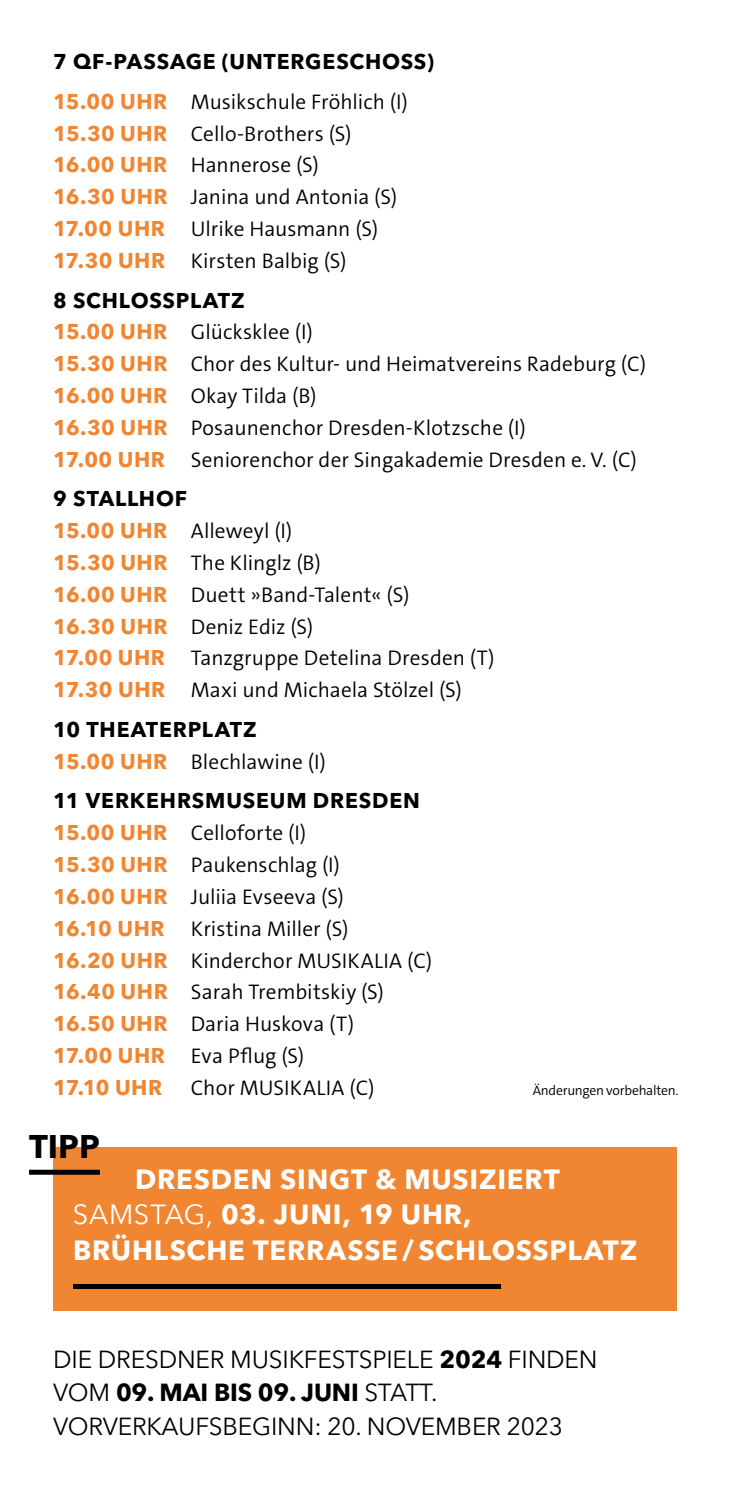
<style>
.page{position:relative;width:730px;height:1489px;background:#fff}
.page>*{position:absolute;margin:0;border:0;box-sizing:border-box;transform-origin:0 0}
.t1{font:700 32.5px "Avenir Next LT Pro";color:#000}
.t2{font:700 27.5px/35.5px "Avenir Next LT Pro";letter-spacing:.03em;color:#fff}
.t3{font:24.5px/33.5px "Avenir Next LT Pro";letter-spacing:-.01em;color:#000}
.t4{font:300 21.25px/31.8px "The Sans C5";letter-spacing:.005em;color:#000}
.t5{font:700 21.25px "Avenir Next LT Pro";letter-spacing:.035em;color:#000}
.t6{font:700 21.25px "Avenir Next LT Pro";letter-spacing:-.005em;color:#f18632}
.t7{font:300 13.75px "The Sans C5";letter-spacing:-.02em;color:#000}
.s1{font-family:"Avenir Next LT Pro";font-weight:700;color:#f18632}
.s2{font-weight:400}
.s3{font-weight:700}
</style>
<div class="page">
<div style="left:53px;top:1147px;width:624px;height:163px;background:#f18632"></div>
<div style="left:73px;top:1283px;width:428px;height:5px;background:#000"></div>
<div style="left:29px;top:1169px;width:71px;height:5px;background:#000"></div>
<p class="t5" style="left:53px;top:49px;width:383px">7 QF-PASSAGE (UNTERGESCHOSS)</p>
<p class="t4" style="left:53px;top:86px;width:356px"><span class="s1">15.00 UHR</span> Musikschule Fröhlich (I)<br><span class="s1">15.30 UHR</span> Cello-Brothers (S)<br><span class="s1">16.00 UHR</span> Hannerose (S)<br><span class="s1">16.30 UHR</span> Janina und Antonia (S)<br><span class="s1">17.00 UHR</span> Ulrike Hausmann (S)<br><span class="s1">17.30 UHR</span> Kirsten Balbig (S)</p>
<p class="t5" style="left:53px;top:287px;width:193px">8 SCHLOSSPLATZ</p>
<p class="t4" style="left:53px;top:316px;width:594px"><span class="s1">15.00 UHR</span> Glücksklee (I)<br><span class="s1">15.30 UHR</span> Chor des Kultur- und Heimatvereins Radeburg (C)<br><span class="s1">16.00 UHR</span> Okay Tilda (B)<br><span class="s1">16.30 UHR</span> Posaunenchor Dresden-Klotzsche (I)<br><span class="s1">17.00 UHR</span> Seniorenchor der Singakademie Dresden e. V. (C)</p>
<p class="t5" style="left:53px;top:486px;width:135px">9 STALLHOF</p>
<p class="t4" style="left:53px;top:515px;width:443px"><span class="s1">15.00 UHR</span> Alleweyl (I)<br><span class="s1">15.30 UHR</span> The Klinglz (B)<br><span class="s1">16.00 UHR</span> Duett »Band-Talent« (S)<br><span class="s1">16.30 UHR</span> Deniz Ediz (S)<br><span class="s1">17.00 UHR</span> Tanzgruppe Detelina Dresden (T)<br><span class="s1">17.30 UHR</span> Maxi und Michaela Stölzel (S)</p>
<p class="t5" style="left:53px;top:716px;width:205px">10 THEATERPLATZ</p>
<p class="t4" style="left:53px;top:745px;width:274px"><span class="s1">15.00 UHR</span> Blechlawine (I)</p>
<p class="t5" style="left:53px;top:788px;width:368px">11 VERKEHRSMUSEUM DRESDEN</p>
<p class="t4" style="left:53px;top:817px;width:381px"><span class="s1">15.00 UHR</span> Celloforte (I)<br><span class="s1">15.30 UHR</span> Paukenschlag (I)<br><span class="s1">16.00 UHR</span> Juliia Evseeva (S)<br><span class="s1">16.10 UHR</span> Kristina Miller (S)<br><span class="s1">16.20 UHR</span> Kinderchor MUSIKALIA (C)<br><span class="s1">16.40 UHR</span> Sarah Trembitskiy (S)<br><span class="s1">16.50 UHR</span> Daria Huskova (T)<br><span class="s1">17.00 UHR</span> Eva Pflug (S)</p>
<p class="t6" style="left:53px;top:1074px;width:110px">17.10 UHR</p>
<p class="t4" style="left:191px;top:1071px;width:185px">Chor MUSIKALIA (C)</p>
<p class="t7" style="left:533px;top:1080px;width:147px">Änderungen vorbehalten.</p>
<h1 class="t1" style="left:29px;top:1126px;width:72px">TIPP</h1>
<p class="t2" style="left:73px;top:1161px;width:566px;text-indent:62px">DRESDEN SINGT &amp; MUSIZIERT<br><span class="s2">SAMSTAG,</span> 03. JUNI, 19 UHR,<br>BRÜHLSCHE TERRASSE / SCHLOSSPLATZ</p>
<p class="t3" style="left:53px;top:1342px;width:546px">DIE DRESDNER MUSIKFESTSPIELE <span class="s3">2024</span> FINDEN<br>VOM <span class="s3">09. MAI BIS 09. JUNI</span> STATT.<br>VORVERKAUFSBEGINN: 20. NOVEMBER 2023</p>
</div>
